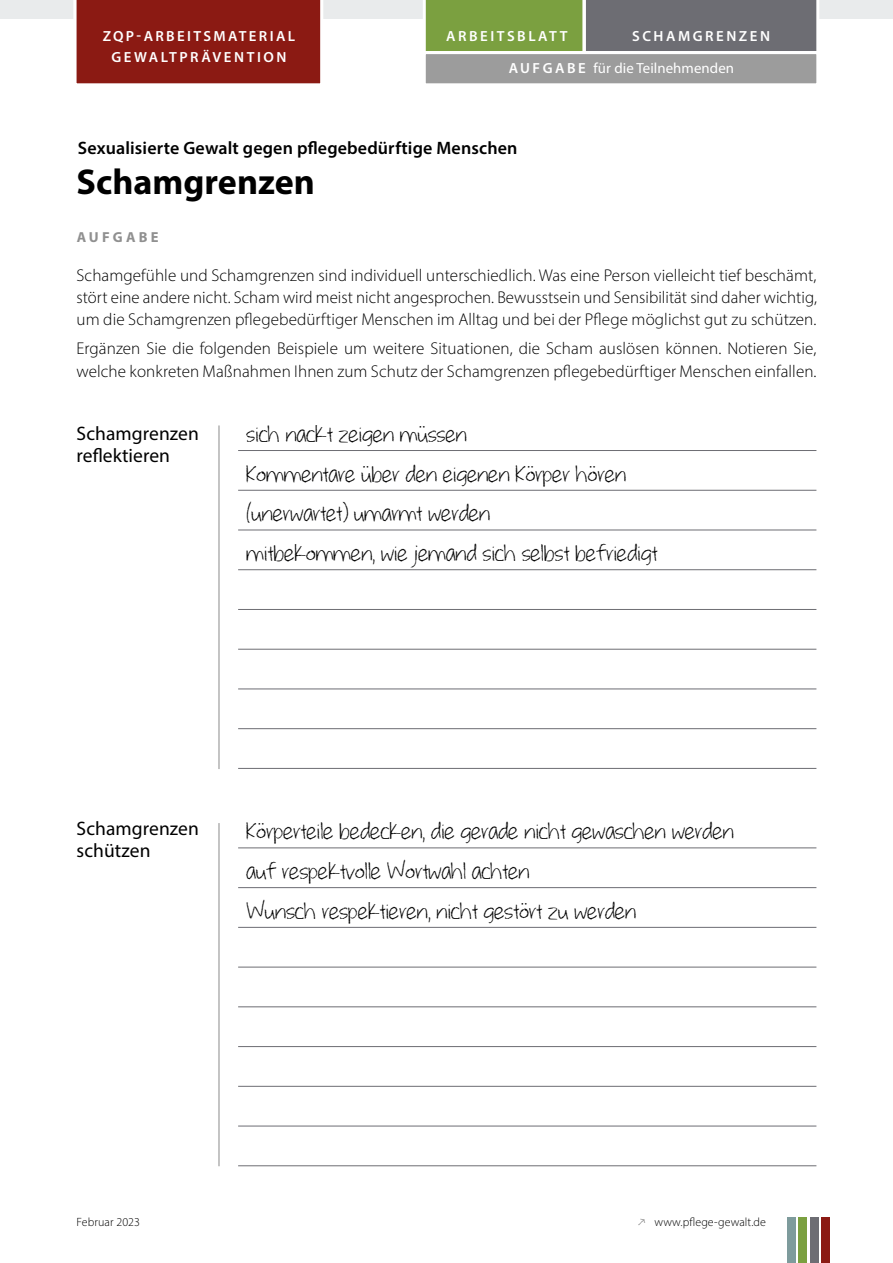
<style>
.page{position:relative;width:893px;height:1263px;background:#fff}
.page>*{position:absolute;margin:0;border:0;box-sizing:border-box;transform-origin:0 0}
.t1{font:700 36px "Myriad Pro";color:#000}
.t2{font:27px/39.8px "whateverittakes";color:#000}
.t3{font:19.5px/22px "Myriad Pro";letter-spacing:.005em;color:#000}
.t4{font:600 18px "Myriad Pro";letter-spacing:.01em;color:#000}
.t5{font:300 17.1px/22px "Myriad Pro";letter-spacing:.005em;color:#000;text-align:justify}
.t6{font:600 14.7px/21.8px "Myriad Pro";letter-spacing:.17em;color:#fff;text-align:center}
.t7{font:14.7px "Myriad Pro";letter-spacing:.005em;color:#fff}
.t8{font:700 14.55px "Myriad Pro";letter-spacing:.22em;color:#909090}
.t9{font:300 12px "Myriad Pro";letter-spacing:.01em;color:#000}
.s1{font-weight:600}
</style>
<div class="page">
<div style="left:0;top:0;width:893px;height:19px;background:#e9ebec"></div>
<svg style="left:423px;top:0;width:396px;height:51px;background:#748360"></svg>
<hr style="left:583px;top:0;width:3px;height:106px;background:#fff">
<div style="left:423px;top:51px;width:396px;height:35px;background:#9c9c9c;border:3px solid #fff"></div>
<div style="left:787px;top:1217px;width:8px;height:46px;background:#7e9b9c"></div>
<div style="left:799px;top:1217px;width:8px;height:46px;background:#7ba040"></div>
<div style="left:810px;top:1217px;width:8px;height:46px;background:#6d6d73"></div>
<div style="left:821px;top:1217px;width:8px;height:46px;background:#8b1a13"></div>
<hr style="left:238px;top:450px;width:578px;height:1px;background:#6d6d73">
<hr style="left:238px;top:490px;width:578px;height:1px;background:#6d6d73">
<hr style="left:238px;top:530px;width:578px;height:1px;background:#6d6d73">
<hr style="left:238px;top:569px;width:578px;height:1px;background:#6d6d73">
<hr style="left:238px;top:609px;width:578px;height:1px;background:#6d6d73">
<hr style="left:238px;top:649px;width:578px;height:1px;background:#6d6d73">
<hr style="left:238px;top:689px;width:578px;height:1px;background:#6d6d73">
<hr style="left:238px;top:728px;width:578px;height:1px;background:#6d6d73">
<hr style="left:238px;top:768px;width:578px;height:1px;background:#6d6d73">
<hr style="left:238px;top:848px;width:578px;height:1px;background:#6d6d73">
<hr style="left:238px;top:887px;width:578px;height:1px;background:#6d6d73">
<hr style="left:238px;top:927px;width:578px;height:1px;background:#6d6d73">
<hr style="left:238px;top:967px;width:578px;height:1px;background:#6d6d73">
<hr style="left:238px;top:1006px;width:578px;height:1px;background:#6d6d73">
<hr style="left:238px;top:1046px;width:578px;height:1px;background:#6d6d73">
<hr style="left:238px;top:1086px;width:578px;height:1px;background:#6d6d73">
<hr style="left:238px;top:1126px;width:578px;height:1px;background:#6d6d73">
<hr style="left:238px;top:1165px;width:578px;height:1px;background:#6d6d73">
<hr style="left:218px;top:425px;width:2px;height:344px;background:#909090">
<hr style="left:218px;top:823px;width:2px;height:343px;background:#909090">
<div style="left:74px;top:0;width:249px;height:84px;background:#8b1a13"></div>
<p class="t6" style="left:103px;top:24px;width:194px">ZQP-ARBEITSMATERIAL<br>GEWALTPRÄVENTION</p>
<p class="t6" style="left:446px;top:24px;width:123px">ARBEITSBLATT</p>
<p class="t7" style="left:509px;top:59px;width:227px"><span class="s1">AU F G A B E</span> für die Teilnehmenden</p>
<p class="t6" style="left:632px;top:24px;width:139px">SCHAMGRENZEN</p>
<p class="t4" style="left:78px;top:136px;width:441px">Sexualisierte Gewalt gegen pflegebedürftige Menschen</p>
<h1 class="t1" style="left:77px;top:159px;width:240px">Schamgrenzen</h1>
<p class="t8" style="left:77px;top:227px;width:83px">AUFGABE</p>
<p class="t5" style="left:77px;top:264px;width:742px">Schamgefühle und Schamgrenzen sind individuell unterschiedlich. Was eine Person vielleicht tief beschämt, stört eine andere nicht. Scham wird meist nicht angesprochen. Bewusstsein und Sensibilität sind daher wichtig, um die Schamgrenzen pflegebedürftiger Menschen im Alltag und bei der Pflege möglichst gut zu schützen.</p>
<p class="t5" style="left:77px;top:338px;width:742px">Ergänzen Sie die folgenden Beispiele um weitere Situationen, die Scham auslösen können. Notieren Sie, welche konkreten Maßnahmen Ihnen zum Schutz der Schamgrenzen pflegebedürftiger Menschen einfallen.</p>
<p class="t3" style="left:77px;top:422px;width:124px">Schamgrenzen reflektieren</p>
<h2 class="t2" style="left:247px;top:413px;width:412px">sich nackt zeigen müssen<br>Kommentare über den eigenen Körper hören (unerwartet) umarmt werden<br>mitbekommen, wie jemand sich selbst befriedigt</h2>
<p class="t3" style="left:77px;top:817px;width:124px">Schamgrenzen schützen</p>
<h2 class="t2" style="left:247px;top:810px;width:489px">Körperteile bedecken, die gerade nicht gewaschen werden auf respektvolle Wortwahl achten<br>Wunsch respektieren, nicht gestört zu werden</h2>
<p class="t9" style="left:77px;top:1215px;width:65px">Februar 2023</p>
<p class="t9" style="left:638px;top:1215px;width:130px">• www.pflege-gewalt.de</p>
</div>
